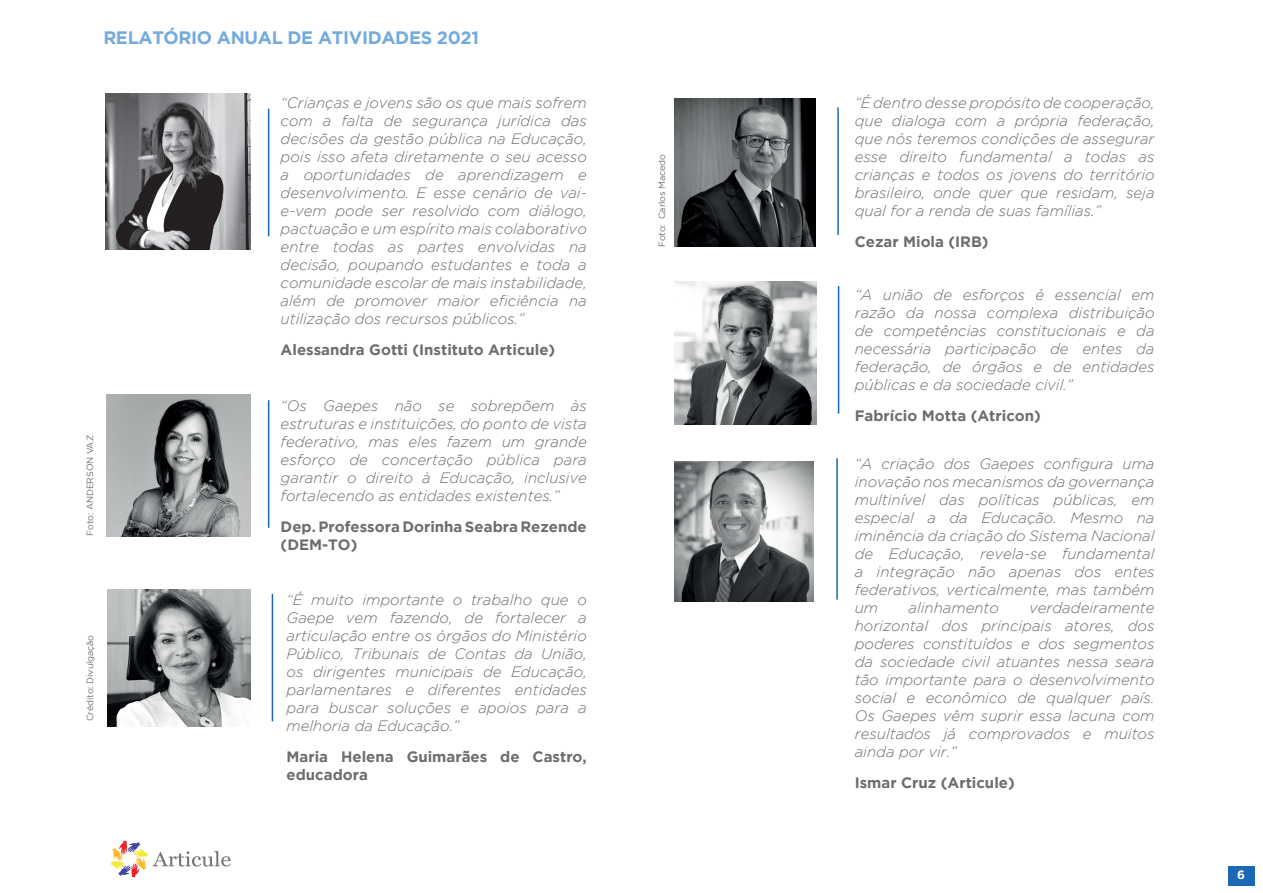
<style>
.page{position:relative;width:1263px;height:893px;background:#fff}
.page>*{position:absolute;margin:0;border:0;box-sizing:border-box;transform-origin:0 0}
.t1{font:700 18px "Gotham";letter-spacing:-.02em;color:#73abdc}
.t2{font:italic 300 15px/18px "Gotham";color:#6c6d70;text-align:justify}
.t3{font:700 15px/18px "Gotham";color:#6c6d70}
.t4{font:700 12px "Gotham";color:#fff}
.t5{font:9px "Gotham";letter-spacing:-.01em;color:#6c6d70}
</style>
<div class="page">
<div style="left:1228px;top:866px;width:27px;height:19px;background:#1b69b4"></div>
<svg style="left:111px;top:841px;width:120px;height:36px"></svg>
<img style="left:108px;top:589px;width:143px;height:138px">
<hr style="left:268px;top:109px;width:1px;height:127px;background:#1b69b4">
<hr style="left:837px;top:107px;width:2px;height:128px;background:#1b69b4">
<hr style="left:268px;top:400px;width:1px;height:128px;background:#1b69b4">
<hr style="left:838px;top:286px;width:1px;height:128px;background:#1b69b4">
<hr style="left:272px;top:594px;width:1px;height:127px;background:#1b69b4">
<hr style="left:836px;top:458px;width:2px;height:142px;background:#1b69b4">
<img style="left:106px;top:394px;width:145px;height:143px">
<img style="left:674px;top:99px;width:142px;height:147px">
<img style="left:105px;top:94px;width:146px;height:155px">
<img style="left:674px;top:282px;width:142px;height:142px">
<img style="left:674px;top:462px;width:139px;height:139px">
<p class="t1" style="left:103px;top:27px;width:377px">RELATÓRIO ANUAL DE ATIVIDADES 2021</p>
<p class="t5" style="left:85px;top:536px;width:102px;rotate:-90deg">Foto: ANDERSON VAZ</p>
<p class="t5" style="left:85px;top:721px;width:88px;rotate:-90deg">Crédito: Divulgação</p>
<p class="t2" style="left:281px;top:94px;width:308px">“Crianças e jovens são os que mais sofrem com a falta de segurança jurídica das decisões da gestão pública na Educação, pois isso afeta diretamente o seu acesso a oportunidades de aprendizagem e desenvolvimento. E esse cenário de vai&shy;e-vem pode ser resolvido com diálogo, pactuação e um espírito mais colaborativo entre todas as partes envolvidas na decisão, poupando estudantes e toda a comunidade escolar de mais instabilidade, além de promover maior eficiência na utilização dos recursos públicos.”</p>
<p class="t3" style="left:281px;top:340px;width:276px">Alessandra Gotti (Instituto Articule)</p>
<p class="t2" style="left:281px;top:397px;width:308px">“Os Gaepes não se sobrepõem às estruturas e instituições, do ponto de vista federativo, mas eles fazem um grande esforço de concertação pública para garantir o direito à Educação, inclusive fortalecendo as entidades existentes.”</p>
<p class="t3" style="left:281px;top:517px;width:308px">Dep. Professora Dorinha Seabra Rezende (DEM-TO)</p>
<p class="t2" style="left:287px;top:590px;width:302px">“É muito importante o trabalho que o Gaepe vem fazendo, de fortalecer a articulação entre os órgãos do Ministério Público, Tribunais de Contas da União, os dirigentes municipais de Educação, parlamentares e diferentes entidades para buscar soluções e apoios para a melhoria da Educação.”</p>
<p class="t3" style="left:287px;top:747px;width:302px">Maria Helena Guimarães de Castro, educadora</p>
<p class="t5" style="left:657px;top:247px;width:94px;rotate:-90deg">Foto: Carlos Macedo</p>
<p class="t2" style="left:855px;top:94px;width:301px">“É dentro desse propósito de cooperação, que dialoga com a própria federação, que nós teremos condições de assegurar esse direito fundamental a todas as crianças e todos os jovens do território brasileiro, onde quer que residam, seja qual for a renda de suas famílias.”</p>
<p class="t3" style="left:855px;top:232px;width:135px">Cezar Miola (IRB)</p>
<p class="t2" style="left:855px;top:286px;width:301px">“A união de esforços é essencial em razão da nossa complexa distribuição de competências constitucionais e da necessária participação de entes da federação, de órgãos e de entidades públicas e da sociedade civil.”</p>
<p class="t3" style="left:855px;top:406px;width:188px">Fabrício Motta (Atricon)</p>
<p class="t2" style="left:855px;top:455px;width:301px">“A criação dos Gaepes configura uma inovação nos mecanismos da governança multinível das políticas públicas, em especial a da Educação. Mesmo na iminência da criação do Sistema Nacional de Educação, revela-se fundamental a integração não apenas dos entes federativos, verticalmente, mas também um</p>
<p class="t2" style="left:855px;top:599px;width:301px;text-indent:175px">verdadeiramente horizontal dos principais atores, dos poderes constituídos e dos segmentos da sociedade civil atuantes nessa seara tão importante para o desenvolvimento social e econômico de qualquer país.<br>Os Gaepes vêm suprir essa lacuna com resultados já comprovados e muitos ainda por vir.”</p>
<p class="t3" style="left:855px;top:773px;width:161px">Ismar Cruz (Articule)</p>
<p class="t2" style="left:908px;top:599px;width:92px">alinhamento</p>
<p class="t4" style="left:1237px;top:868px;width:9px">6</p>
</div>
